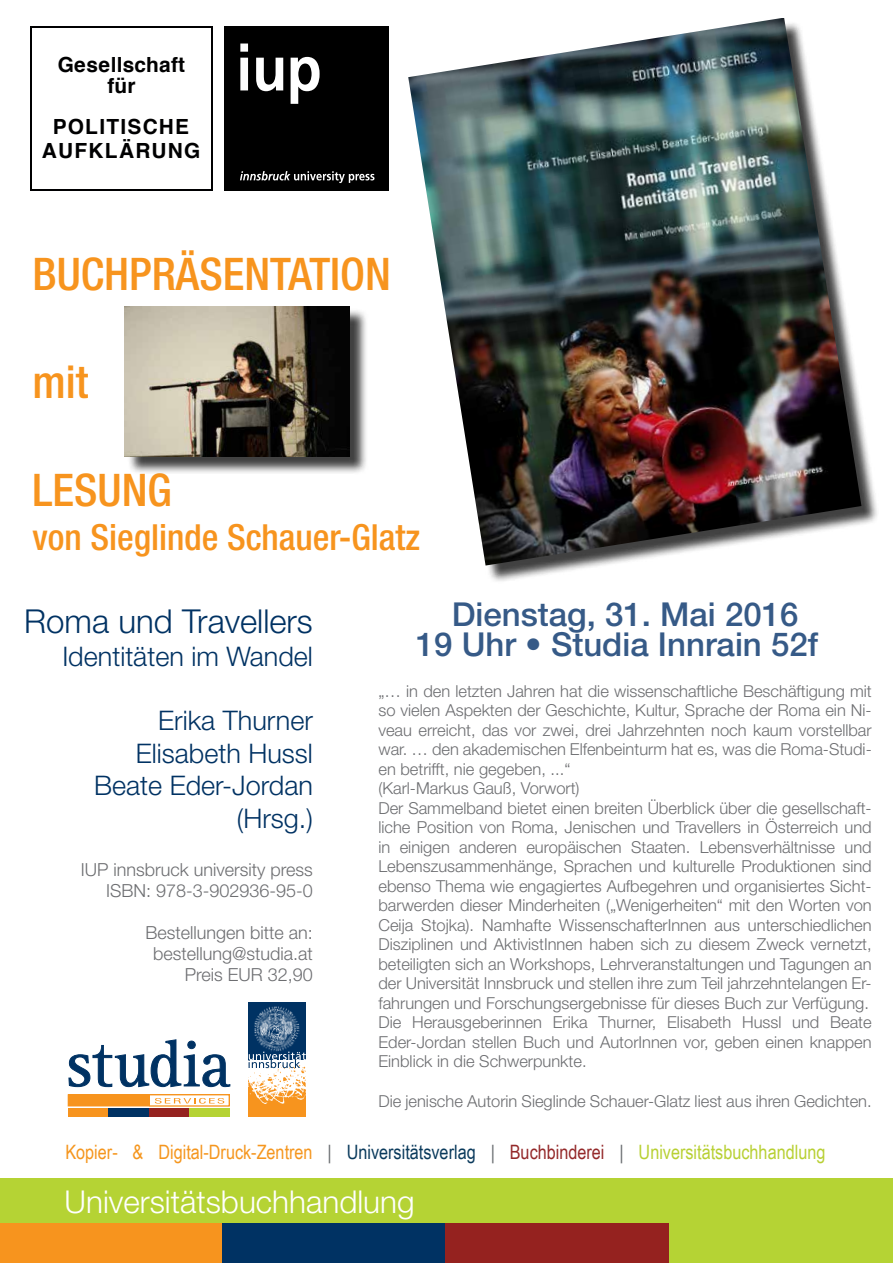
<style>
.page{position:relative;width:893px;height:1263px;background:#fff}
.page>*{position:absolute;margin:0;border:0;box-sizing:border-box;transform-origin:0 0}
.t1{font:500 condensed 45px "Helvetica Neue";color:#f7941e}
.t2{font:500 condensed 36px "Helvetica Neue";color:#f7941e}
.t3{font:500 33px/30px "Helvetica Neue";color:#365a87;text-align:center}
.t4{font:300 33px "Helvetica Neue";color:#003263}
.t5{font:300 31.5px "Helvetica Neue";color:#fff}
.t6{font:300 27px/32.4px "Helvetica Neue";color:#003263;text-align:right}
.t7{font:700 20.85px/24.2px "Helvetica";letter-spacing:.055em;color:#000001;text-align:center}
.t8{font:700 20.85px/20.9px "Helvetica";letter-spacing:.01em;color:#000001;text-align:center}
.t9{font:19.8px "Arial Narrow";color:#f5961e}
.t10{font:300 18px/21px "Helvetica Neue";color:#6d6e71;text-align:right}
.t11{font:300 16.5px/19.5px "Helvetica Neue";color:#6d6e71}
.t12{font:italic 11.85px "Times New Roman";letter-spacing:.005em;color:#000001}
.s1{color:#676b6e}
.s2{color:#0a3a5c}
.s3{color:#94292a}
.s4{color:#b8d033}
</style>
<div class="page">
<div style="left:411px;top:20px;width:469px;height:564px;background:#000;opacity:.75"></div>
<img style="left:408px;top:18px;width:453px;height:547px">
<div style="left:68px;top:1109px;width:40px;height:8px;background:#f7941e"></div>
<div style="left:108px;top:1109px;width:41px;height:8px;background:#003263"></div>
<div style="left:149px;top:1109px;width:40px;height:8px;background:#95221f"></div>
<div style="left:189px;top:1109px;width:40px;height:8px;background:#b5d334"></div>
<svg style="left:68px;top:1095px;width:161px;height:11px"></svg>
<svg style="left:151px;top:1097px;width:76px;height:7px"></svg>
<svg style="left:69px;top:1040px;width:161px;height:47px"></svg>
<svg style="left:155px;top:1098px;width:69px;height:5px"></svg>
<div style="left:222px;top:1223px;width:223px;height:40px;background:#003263"></div>
<div style="left:668px;top:1223px;width:225px;height:40px;background:#b5d334"></div>
<div style="left:0;top:1223px;width:222px;height:40px;background:#f7941e"></div>
<div style="left:445px;top:1223px;width:223px;height:40px;background:#95221f"></div>
<div style="left:0;top:1178px;width:893px;height:45px;background:#b5d334"></div>
<hr style="left:32px;top:27px;width:179px;height:1px;background:#000001">
<hr style="left:30px;top:28px;width:2px;height:162px;background:#000001">
<hr style="left:32px;top:190px;width:179px;height:1px;background:#000001">
<hr style="left:211px;top:28px;width:1px;height:162px;background:#000001">
<div style="left:127px;top:308px;width:241px;height:167px;background:#000;opacity:.75"></div>
<img style="left:125px;top:306px;width:225px;height:150px">
<div style="left:224px;top:27px;width:164px;height:164px;background:#000"></div>
<svg style="left:240px;top:44px;width:80px;height:60px"></svg>
<svg style="left:240px;top:171px;width:134px;height:12px"></svg>
<svg style="left:248px;top:1002px;width:1px;height:115px"></svg>
<div style="left:249px;top:1060px;width:57px;height:57px;background:#f7941e"></div>
<img style="left:249px;top:1068px;width:57px;height:35px">
<div style="left:249px;top:1002px;width:57px;height:58px;background:#003263"></div>
<svg style="left:248px;top:1052px;width:58px;height:16px"></svg>
<img style="left:254px;top:1006px;width:46px;height:46px">
<p class="t8" style="left:58px;top:54px;width:129px">Gesellschaft für</p>
<p class="t7" style="left:42px;top:115px;width:160px">POLITISCHE<br>AUFKLÄRUNG</p>
<h1 class="t1" style="left:33px;top:248px;width:360px">BUCHPRÄSENTATION</h1>
<h1 class="t1" style="left:33px;top:356px;width:57px">mit</h1>
<h1 class="t1" style="left:33px;top:464px;width:141px">LESUNG</h1>
<h2 class="t2" style="left:33px;top:515px;width:389px">von Sieglinde Schauer-Glatz</h2>
<h3 class="t4" style="left:24px;top:601px;width:290px">Roma und Travellers</h3>
<h3 class="t6" style="left:62px;top:639px;width:252px">Identitäten im Wandel</h3>
<h3 class="t6" style="left:94px;top:704px;width:220px">Erika Thurner<br>Elisabeth Hussl<br>Beate Eder-Jordan (Hrsg.)</h3>
<p class="t10" style="left:81px;top:858px;width:234px">IUP innsbruck university press<br>ISBN: 978-3-902936-95-0</p>
<p class="t10" style="left:145px;top:921px;width:169px">Bestellungen bitte an: bestellung@studia.at<br>Preis EUR 32,90</p>
<p class="t12" style="left:262px;top:951px;width:105px">Universitätsstraße 15</p>
<h3 class="t3" style="left:416px;top:599px;width:404px">Dienstag, 31. Mai 2016<br>19 Uhr • Studia Innrain 52f</h3>
<p class="t11" style="left:378px;top:681px;width:495px">„… in den letzten Jahren hat die wissenschaftliche Beschäftigung mit so vielen Aspekten der Geschichte, Kultur, Sprache der Roma ein Ni&shy;veau erreicht, das vor zwei, drei Jahrzehnten noch kaum vorstellbar war. … den akademischen Elfenbeinturm hat es, was die Roma-Studi&shy;en betrifft, nie gegeben, ...“<br>(Karl-Markus Gauß, Vorwort)<br>Der Sammelband bietet einen breiten Überblick über die gesellschaft&shy;liche Position von Roma, Jenischen und Travellers in Österreich und in einigen anderen europäischen Staaten. Lebensverhältnisse und Lebenszusammenhänge, Sprachen und kulturelle Produktionen sind ebenso Thema wie engagiertes Aufbegehren und organisiertes Sicht&shy;barwerden dieser Minderheiten („Wenigerheiten“ mit den Worten von Ceija Stojka). Namhafte WissenschafterInnen aus unterschiedlichen Disziplinen und AktivistInnen haben sich zu diesem Zweck vernetzt, beteiligten sich an Workshops, Lehrveranstaltungen und Tagungen an der Universität Innsbruck und stellen ihre zum Teil jahrzehntelangen Er&shy;fahrungen und Forschungsergebnisse für dieses Buch zur Verfügung.<br>Die Herausgeberinnen Erika Thurner, Elisabeth Hussl und Beate Eder-Jordan stellen Buch und AutorInnen vor, geben einen knappen Einblick in die Schwerpunkte.</p>
<p class="t11" style="left:378px;top:1090px;width:495px">Die jenische Autorin Sieglinde Schauer-Glatz liest aus ihren Gedichten.</p>
<p class="t9" style="left:65px;top:1137px;width:761px">Kopier- &amp; Digital-Druck-Zentren <span class="s1">|</span> <span class="s2">Universitätsverlag</span> <span class="s1">|</span> <span class="s3">Buchbinderei</span> <span class="s1">|</span> <span class="s4">Universitätsbuchhandlung</span></p>
<h3 class="t5" style="left:65px;top:1182px;width:351px">Universitätsbuchhandlung</h3>
</div>
